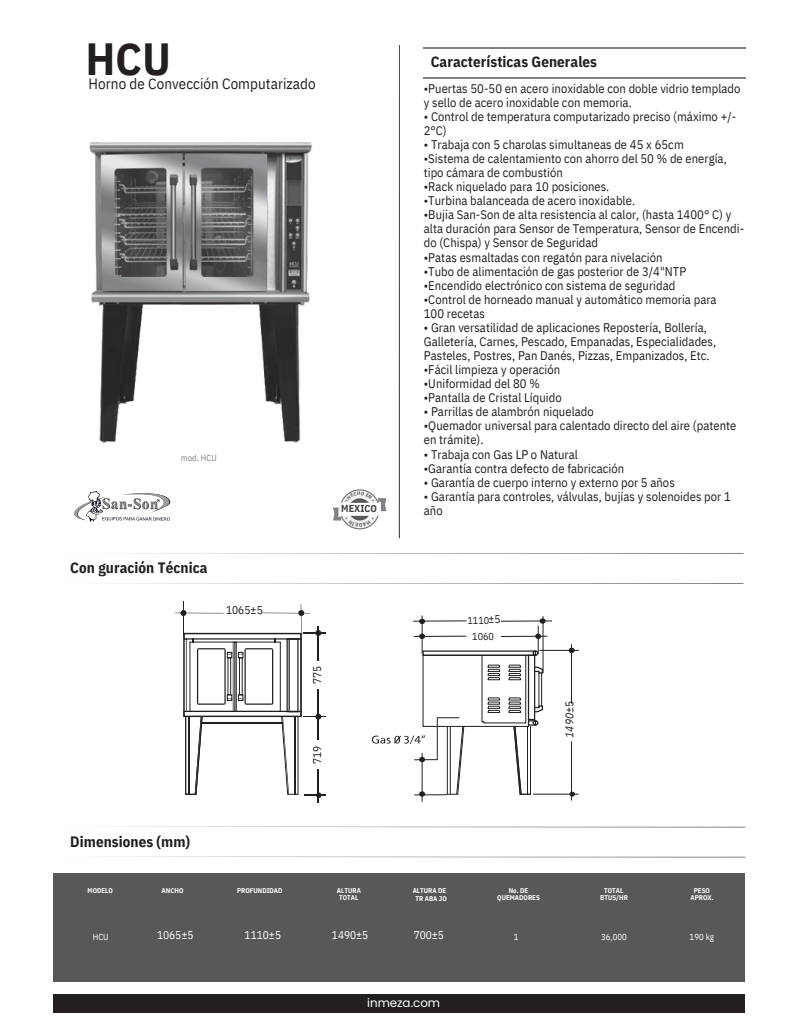
<style>
.page{position:relative;width:798px;height:1028px;background:#fff}
.page>*{position:absolute;margin:0;border:0;box-sizing:border-box;transform-origin:0 0}
.t1{font:700 45px "IBM Plex Sans Cond";color:#231f20}
.t2{font:700 15px "IBM Plex Sans Cond";letter-spacing:.005em;color:#231f20}
.t3{font:15px "IBM Plex Sans Cond";letter-spacing:.005em;color:#231f20}
.t4{font:12.5px/14px "IBM Plex Sans Cond";letter-spacing:.005em;color:#231f20}
.t5{font:11.88px "Poppins";color:#fff}
.t6{font:11.25px "IBM Plex Sans Cond";color:#fff}
.t7{font:11.25px "IBM Plex Sans Cond";letter-spacing:.005em;color:#231f20}
.t8{font:italic 11.25px "IBM Plex Sans Cond";color:#231f20}
.t9{font:10.12px "IBM Plex Sans Cond";letter-spacing:.005em;color:#231f20}
.t10{font:700 10px "IBM Plex Sans Cond";letter-spacing:.005em;color:#3f3e3f}
.t11{font:8.75px "IBM Plex Sans Cond";color:#fff}
.t12{font:8.75px "IBM Plex Sans Cond";color:#808285}
.t13{font:700 6.88px/7.5px "IBM Plex Sans Cond";letter-spacing:.005em;color:#fff;text-align:center}
.s1{font-style:normal}
</style>
<div class="page">
<hr style="left:398px;top:45px;width:2px;height:493px;background:#4f5252">
<div style="left:53px;top:994px;width:691px;height:18px;background:#231f20"></div>
<div style="left:53px;top:873px;width:691px;height:108px;background:#58585a"></div>
<hr style="left:423px;top:47px;width:322px;height:1px;background:#808285">
<hr style="left:423px;top:77px;width:322px;height:1px;background:#808285">
<svg style="left:122px;top:553px;width:621px;height:1px"></svg>
<svg style="left:112px;top:583px;width:631px;height:1px"></svg>
<svg style="left:112px;top:826px;width:633px;height:1px"></svg>
<svg style="left:112px;top:856px;width:633px;height:1px"></svg>
<svg style="left:74px;top:491px;width:97px;height:31px"></svg>
<img style="left:89px;top:142px;width:223px;height:301px">
<hr style="left:175px;top:612px;width:48px;height:1px;background:#231f20">
<hr style="left:318px;top:770px;width:1px;height:32px;background:#231f20">
<svg style="left:180px;top:604px;width:145px;height:194px"></svg>
<hr style="left:183px;top:601px;width:1px;height:33px;background:#231f20">
<svg style="left:446px;top:726px;width:19px;height:69px"></svg>
<div style="left:422px;top:650px;width:114px;height:6px;border:1px solid #231f20"></div>
<hr style="left:501px;top:636px;width:46px;height:1px;background:#231f20">
<hr style="left:413px;top:636px;width:53px;height:1px;background:#231f20">
<svg style="left:438px;top:717px;width:21px;height:1px"></svg>
<hr style="left:414px;top:794px;width:33px;height:1px;background:#231f20">
<hr style="left:500px;top:620px;width:52px;height:1px;background:#231f20">
<hr style="left:413px;top:620px;width:53px;height:1px;background:#231f20">
<svg style="left:481px;top:618px;width:64px;height:177px"></svg>
<svg style="left:419px;top:633px;width:6px;height:6px"></svg>
<svg style="left:419px;top:618px;width:6px;height:6px"></svg>
<hr style="left:422px;top:615px;width:1px;height:39px;background:#231f20">
<svg style="left:419px;top:791px;width:6px;height:5px"></svg>
<svg style="left:414px;top:757px;width:23px;height:5px"></svg>
<hr style="left:422px;top:753px;width:1px;height:48px;background:#231f20">
<hr style="left:437px;top:717px;width:1px;height:42px;background:#231f20">
<hr style="left:542px;top:616px;width:1px;height:57px;background:#231f20">
<svg style="left:372px;top:735px;width:53px;height:9px"></svg>
<svg style="left:568px;top:647px;width:6px;height:6px"></svg>
<hr style="left:539px;top:650px;width:39px;height:1px;background:#231f20">
<hr style="left:571px;top:644px;width:1px;height:59px;background:#231f20">
<hr style="left:571px;top:741px;width:1px;height:59px;background:#231f20">
<svg style="left:569px;top:791px;width:6px;height:5px"></svg>
<hr style="left:533px;top:794px;width:45px;height:1px;background:#231f20">
<svg style="left:333px;top:489px;width:53px;height:40px"></svg>
<h5 class="t1" style="left:86px;top:29px;width:86px">HCU</h5>
<h2 class="t3" style="left:89px;top:74px;width:228px">Horno de Convección Computarizado</h2>
<p class="t12" style="left:181px;top:452px;width:37px">mod. HCU</p>
<h4 class="t2" style="left:70px;top:557px;width:139px">Con guración Técnica</h4>
<p class="t7" style="left:226px;top:603px;width:38px">1065±5</p>
<h2 class="t2" style="left:70px;top:831px;width:121px">Dimensiones (mm)</h2>
<p class="t10" style="left:341px;top:502px;width:37px">MEXICO</p>
<h5 class="t7" style="left:309px;top:684px;width:20px;rotate:-90deg">775</h5>
<p class="t7" style="left:309px;top:764px;width:20px;rotate:-90deg">719</p>
<h5 class="t2" style="left:430px;top:52px;width:168px">Características Generales</h5>
<h5 class="t4" style="left:423px;top:81px;width:318px">•Puertas 50-50 en acero inoxidable con doble vidrio templado y sello de acero inoxidable con memoria.</h5>
<h5 class="t4" style="left:423px;top:109px;width:314px">• Control de temperatura computarizado preciso (máximo +/-<br>2°C)</h5>
<h5 class="t4" style="left:423px;top:137px;width:261px">• Trabaja con 5 charolas simultaneas de 45 x 65cm</h5>
<h5 class="t4" style="left:423px;top:151px;width:304px">•Sistema de calentamiento con ahorro del 50 % de energía, tipo cámara de combustión</h5>
<h5 class="t4" style="left:423px;top:179px;width:187px">•Rack niquelado para 10 posiciones.</h5>
<h5 class="t4" style="left:423px;top:193px;width:213px">•Turbina balanceada de acero inoxidable.</h5>
<h5 class="t4" style="left:423px;top:208px;width:322px">•Bujia San-Son de alta resistencia al calor, (hasta 1400° C) y alta duración para Sensor de Temperatura, Sensor de Encendi&shy;do (Chispa) y Sensor de Seguridad</h5>
<h5 class="t4" style="left:423px;top:250px;width:240px">•Patas esmaltadas con regatón para nivelación</h5>
<h5 class="t4" style="left:423px;top:264px;width:264px">•Tubo de alimentación de gas posterior de 3/4"NTP</h5>
<h5 class="t4" style="left:423px;top:278px;width:253px">•Encendido electrónico con sistema de seguridad</h5>
<h5 class="t4" style="left:423px;top:292px;width:294px">•Control de horneado manual y automático memoria para<br>100 recetas</h5>
<h5 class="t4" style="left:423px;top:320px;width:294px">• Gran versatilidad de aplicaciones Repostería, Bollería,<br>Galletería, Carnes, Pescado, Empanadas, Especialidades,<br>Pasteles, Postres, Pan Danés, Pizzas, Empanizados, Etc.</h5>
<h5 class="t4" style="left:423px;top:362px;width:138px">•Fácil limpieza y operación</h5>
<h5 class="t4" style="left:423px;top:376px;width:118px">•Uniformidad del 80 %</h5>
<h5 class="t4" style="left:423px;top:390px;width:139px">•Pantalla de Cristal Líquido</h5>
<h5 class="t4" style="left:423px;top:404px;width:171px">• Parrillas de alambrón niquelado</h5>
<h5 class="t4" style="left:423px;top:418px;width:314px">•Quemador universal para calentado directo del aire (patente en trámite).</h5>
<h5 class="t4" style="left:423px;top:447px;width:156px">• Trabaja con Gas LP o Natural</h5>
<h5 class="t4" style="left:423px;top:461px;width:202px">•Garantía contra defecto de fabricación</h5>
<h5 class="t4" style="left:423px;top:475px;width:252px">• Garantía de cuerpo interno y externo por 5 años</h5>
<h5 class="t4" style="left:423px;top:489px;width:308px">• Garantía para controles, válvulas, bujías y solenoides por 1 año</h5>
<p class="t7" style="left:488px;top:611px;width:14px">±5</p>
<h5 class="t9" style="left:467px;top:614px;width:23px">1110</h5>
<h2 class="t9" style="left:472px;top:629px;width:23px">1060</h2>
<p class="t8" style="left:561px;top:737px;width:38px;rotate:-90deg">1490<span class="s1">±5</span></p>
<p class="t13" style="left:415px;top:894px;width:33px">TR ABA JO</p>
<p class="t13" style="left:497px;top:886px;width:44px">No. DE<br>QUEMADORES</p>
<p class="t13" style="left:600px;top:886px;width:29px">TOTAL<br>BTUS/HR</p>
<p class="t13" style="left:690px;top:886px;width:25px">PESO<br>APROX.</p>
<h3 class="t13" style="left:88px;top:886px;width:27px">MODELO</h3>
<p class="t13" style="left:162px;top:886px;width:23px">ANCHO</p>
<p class="t13" style="left:237px;top:886px;width:47px">PROFUNDIDAD</p>
<p class="t13" style="left:337px;top:886px;width:26px">ALTURA<br>TOTAL</p>
<p class="t13" style="left:412px;top:886px;width:35px">ALTURA DE</p>
<p class="t11" style="left:93px;top:931px;width:17px">HCU</p>
<p class="t6" style="left:157px;top:927px;width:38px">1065±5</p>
<p class="t6" style="left:244px;top:927px;width:38px">1110±5</p>
<p class="t6" style="left:332px;top:927px;width:38px">1490±5</p>
<p class="t6" style="left:413px;top:927px;width:32px">700±5</p>
<h6 class="t11" style="left:514px;top:931px;width:6px">1</h6>
<p class="t11" style="left:601px;top:931px;width:27px">36,000</p>
<p class="t11" style="left:689px;top:931px;width:26px">190 kg</p>
<p class="t5" style="left:367px;top:995px;width:75px">inmeza.com</p>
</div>
